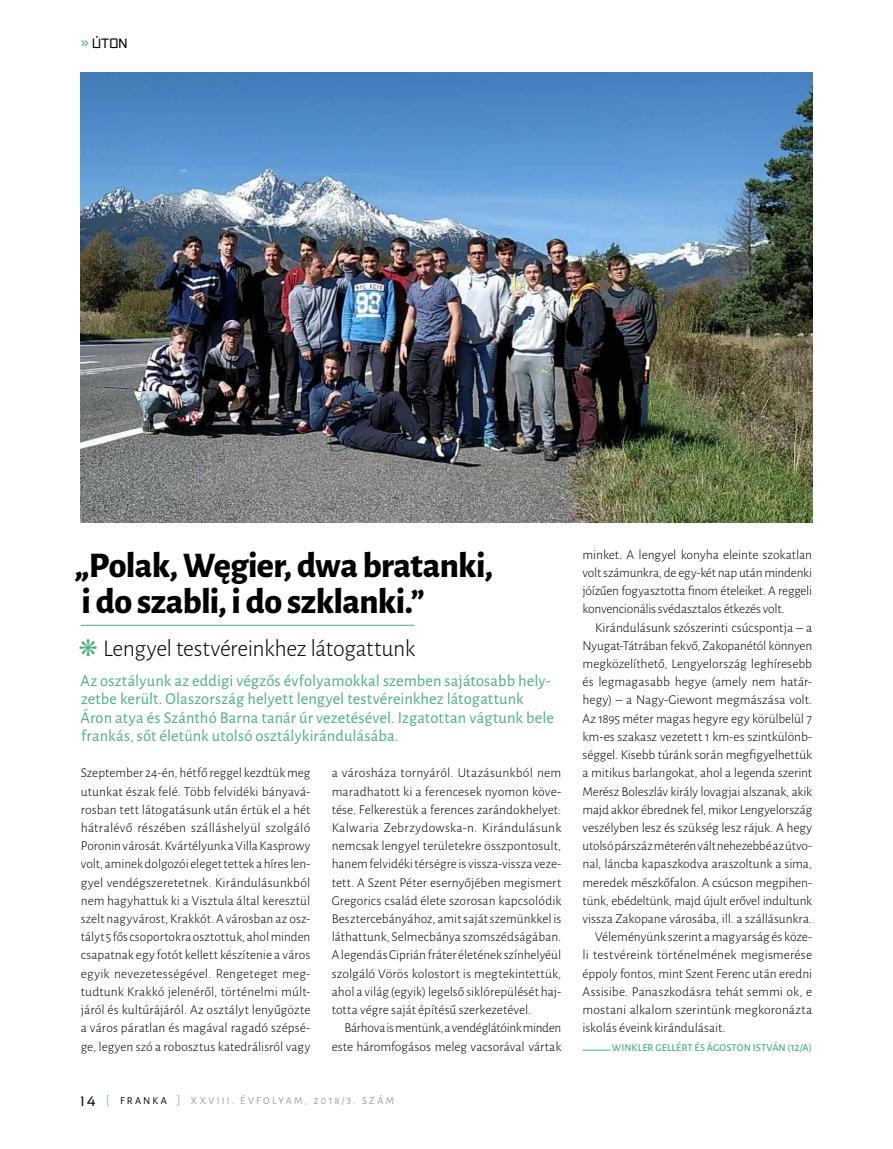
<style>
.page{position:relative;width:893px;height:1149px;background:#fff}
.page>*{position:absolute;margin:0;border:0;box-sizing:border-box;transform-origin:0 0}
.t1{font:800 36px/36px "Alegreya Sans";letter-spacing:-.02em;color:#000}
.t2{font:300 24px "Alegreya Sans";letter-spacing:-.015em;color:#000}
.t3{font:16.5px/18.1px "Alegreya Sans";letter-spacing:.005em;color:#4bb180}
.t4{font:300 13.5px/18.1px "Alegreya Sans";letter-spacing:-.005em;color:#000;text-align:justify}
.t5{font:13.5px "Ironstrike";color:#000}
.t6{font:10.5px "Alegreya Sans";letter-spacing:.215em;color:#9c9e9f}
.t7{font:500 10.5px "Alegreya Sans";letter-spacing:.01em;color:#4bb180}
.s1{color:#4bb180}
.s2{font-family:"Ironstrike";font-size:13.5px;color:#000}
.s3{font-weight:300;font-size:13.5px;color:#4bb180}
.s4{color:#000}
</style>
<div class="page">
<img style="left:81px;top:72px;width:731px;height:450px">
<hr style="left:583px;top:1049px;width:229px;height:1px;background:#4bb180">
<div style="left:610px;top:1040px;width:202px;height:12px;background:#fff"></div>
<hr style="left:81px;top:624px;width:333px;height:1px;background:#4bb180">
<p class="t5" style="left:81px;top:35px;width:48px"><span class="s1">»</span> ÚTON</p>
<h1 class="t1" style="left:75px;top:544px;width:420px">„Polak, Węgier, dwa bratanki, i do szabli, i do szklanki.”</h1>
<h2 class="t2" style="left:79px;top:632px;width:338px"><span class="s1">❋</span> Lengyel testvéreinkhez látogattunk</h2>
<p class="t3" style="left:80px;top:671px;width:475px">Az osztályunk az eddigi végzős évfolyamokkal szemben sajátosabb hely&shy;zetbe került. Olaszország helyett lengyel testvéreinkhez látogattunk Áron atya és Szánthó Barna tanár úr vezetésével. Izgatottan vágtunk bele frankás, sőt életünk utolsó osztálykirándulásába.</p>
<p class="t4" style="left:81px;top:763px;width:231px">Szeptember 24-én, hétfő reggel kezdtük meg utunkat észak felé. Több felvidéki bányavá&shy;rosban tett látogatásunk után értük el a hét hátralévő részében szálláshelyül szolgáló Poronin városát. Kvártélyunk a Villa Kasprowy volt, aminek dolgozói eleget tettek a híres len&shy;gyel vendégszeretetnek. Kirándulásunkból nem hagyhattuk ki a Visztula által keresztül szelt nagyvárost, Krakkót. A városban az osz&shy;tályt 5 fős csoportokra osztottuk, ahol minden csapatnak egy fotót kellett készítenie a város egyik nevezetességével. Rengeteget meg&shy;tudtunk Krakkó jelenéről, történelmi múlt&shy;járól és kultúrájáról. Az osztályt lenyűgözte a város páratlan és magával ragadó szépsé&shy;ge, legyen szó a robosztus katedrálisról vagy</p>
<p class="t4" style="left:332px;top:763px;width:231px">a városháza tornyáról. Utazásunkból nem maradhatott ki a ferencesek nyomon köve&shy;tése. Felkerestük a ferences zarándokhelyet:<br>Kalwaria Zebrzydowska-n. Kirándulásunk nemcsak lengyel területekre összpontosult, hanem felvidéki térségre is vissza-vissza veze&shy;tett. A Szent Péter esernyőjében megismert Gregorics család élete szorosan kapcsolódik Besztercebányához, amit saját szemünkkel is láthattunk, Selmecbánya szomszédságában.<br>A legendás Ciprián fráter életének színhelyéül szolgáló Vörös kolostort is megtekintettük, ahol a világ (egyik) legelső siklórepülését haj&shy;totta végre saját építésű szerkezetével.</p>
<p class="t4" style="left:332px;top:1018px;width:231px;text-align:right">Bárhova is mentünk, a vendéglátóink minden este háromfogásos meleg vacsorával vártak</p>
<p class="t6" style="left:81px;top:1093px;width:169px"><span class="s2">14</span> <span class="s3">[</span> <span class="s4">FRANKA</span> <span class="s3">]</span> XXVIII. évfolyam</p>
<p class="t6" style="left:305px;top:1093px;width:67px">, 2018/3. szám</p>
<p class="t4" style="left:583px;top:544px;width:231px">minket. A lengyel konyha eleinte szokatlan volt számunkra, de egy-két nap után mindenki jóízűen fogyasztotta finom ételeiket. A reggeli konvencionális svédasztalos étkezés volt.</p>
<p class="t4" style="left:595px;top:617px;width:218px">Kirándulásunk szószerinti csúcspontja – a</p>
<p class="t4" style="left:583px;top:635px;width:231px">Nyugat-Tátrában fekvő, Zakopanétól könnyen</p>
<p class="t4" style="left:583px;top:654px;width:231px">megközelíthető, Lengyelország leghíresebb</p>
<p class="t4" style="left:583px;top:672px;width:231px">és legmagasabb hegye (amely nem határ-</p>
<p class="t4" style="left:583px;top:690px;width:231px">hegy) – a Nagy-Giewont megmászása volt.</p>
<p class="t4" style="left:583px;top:708px;width:231px">Az 1895 méter magas hegyre egy körülbelül 7</p>
<p class="t4" style="left:583px;top:726px;width:231px">km-es szakasz vezetett 1 km-es szintkülönb-</p>
<p class="t4" style="left:583px;top:745px;width:231px">séggel. Kisebb túránk során megfigyelhettük</p>
<p class="t4" style="left:583px;top:763px;width:231px">a mitikus barlangokat, ahol a legenda szerint</p>
<p class="t4" style="left:583px;top:781px;width:231px">Merész Boleszláv király lovagjai alszanak, akik</p>
<p class="t4" style="left:583px;top:799px;width:231px">majd akkor ébrednek fel, mikor Lengyelország</p>
<p class="t4" style="left:583px;top:817px;width:231px">veszélyben lesz és szükség lesz rájuk. A hegy</p>
<p class="t4" style="left:583px;top:836px;width:231px">utolsó párszáz méterén vált nehezebbé az útvo-</p>
<p class="t4" style="left:583px;top:854px;width:231px">nal, láncba kapaszkodva araszoltunk a sima,</p>
<p class="t4" style="left:583px;top:872px;width:231px">meredek mészkőfalon. A csúcson megpihen-</p>
<p class="t4" style="left:583px;top:890px;width:231px">tünk, ebédeltünk, majd újult erővel indultunk</p>
<p class="t4" style="left:583px;top:908px;width:231px">vissza Zakopane városába, ill. a szállásunkra.</p>
<p class="t4" style="left:595px;top:927px;width:218px">Véleményünk szerint a magyarság és köze-</p>
<p class="t4" style="left:583px;top:945px;width:231px">li testvéreink történelmének megismerése</p>
<p class="t4" style="left:583px;top:963px;width:231px">éppoly fontos, mint Szent Ferenc után eredni</p>
<p class="t4" style="left:583px;top:981px;width:231px">Assisibe. Panaszkodásra tehát semmi ok, e</p>
<p class="t4" style="left:583px;top:999px;width:231px">mostani alkalom szerintünk megkoronázta</p>
<p class="t4" style="left:583px;top:1018px;width:145px">iskolás éveink kirándulásait.</p>
<p class="t7" style="left:612px;top:1039px;width:201px">WINKLER GELLÉRT ÉS ÁGOSTON ISTVÁN (12/A)</p>
</div>
